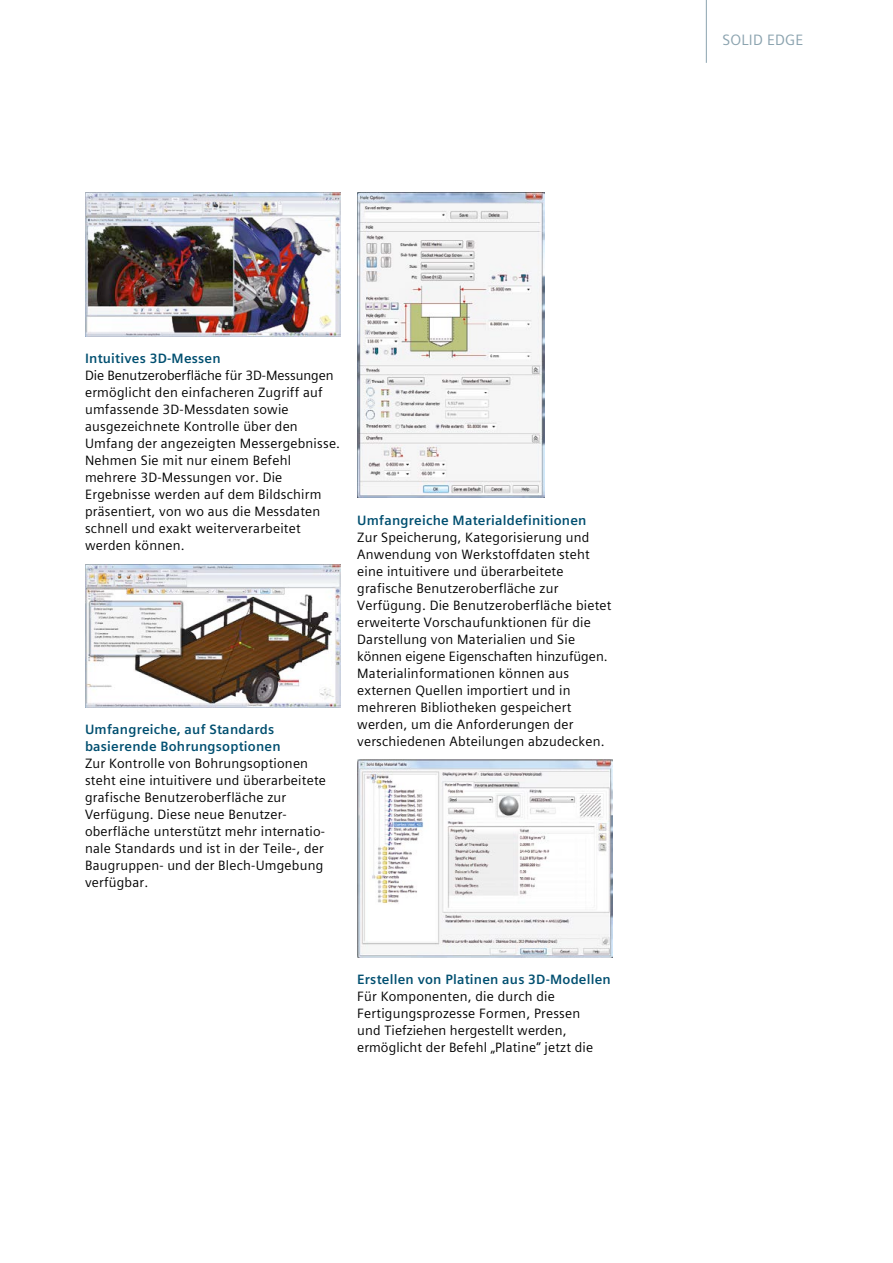
<style>
.page{position:relative;width:893px;height:1263px;background:#fff}
.page>*{position:absolute;margin:0;border:0;box-sizing:border-box;transform-origin:0 0}
.t1{font:15px "Siemens Sans Global";letter-spacing:.015em;color:#8ba3af}
.t2{font:13.5px/17px "Siemens Sans Global";letter-spacing:.015em;color:#000}
.t3{font:700 13.5px/17px "Siemens Sans Global";letter-spacing:.015em;color:#004f70}
</style>
<div class="page">
<img style="left:357px;top:193px;width:187px;height:305px">
<img style="left:357px;top:760px;width:255px;height:197px">
<img style="left:85px;top:193px;width:255px;height:143px">
<img style="left:85px;top:564px;width:255px;height:143px">
<hr style="left:706px;top:0;width:1px;height:63px;background:#8ba3af">
<p class="t1" style="left:722px;top:29px;width:83px">SOLID EDGE</p>
<p class="t3" style="left:85px;top:350px;width:137px">Intuitives 3D-Messen</p>
<p class="t2" style="left:85px;top:367px;width:257px">Die Benutzeroberfläche für 3D-Messungen ermöglicht den einfacheren Zugriff auf umfassende 3D-Messdaten sowie ausgezeichnete Kontrolle über den Umfang der angezeigten Messergebnisse.<br>Nehmen Sie mit nur einem Befehl mehrere 3D-Messungen vor. Die Ergebnisse werden auf dem Bildschirm präsentiert, von wo aus die Messdaten schnell und exakt weiterverarbeitet werden können.</p>
<p class="t3" style="left:85px;top:721px;width:197px">Umfangreiche, auf Standards basierende Bohrungsoptionen</p>
<p class="t2" style="left:85px;top:755px;width:242px">Zur Kontrolle von Bohrungsoptionen steht eine intuitivere und überarbeitete grafische Benutzeroberfläche zur Verfügung. Diese neue Benutzer&shy;oberfläche unterstützt mehr internatio&shy;nale Standards und ist in der Teile-, der Baugruppen- und der Blech-Umgebung verfügbar.</p>
<p class="t3" style="left:357px;top:512px;width:231px">Umfangreiche Materialdefinitionen</p>
<p class="t2" style="left:357px;top:529px;width:256px">Zur Speicherung, Kategorisierung und Anwendung von Werkstoffdaten steht eine intuitivere und überarbeitete grafische Benutzeroberfläche zur Verfügung. Die Benutzeroberfläche bietet erweiterte Vorschaufunktionen für die Darstellung von Materialien und Sie können eigene Eigenschaften hinzufügen.<br>Materialinformationen können aus externen Quellen importiert und in mehreren Bibliotheken gespeichert werden, um die Anforderungen der verschiedenen Abteilungen abzudecken.</p>
<p class="t3" style="left:357px;top:971px;width:255px">Erstellen von Platinen aus 3D-Modellen</p>
<p class="t2" style="left:357px;top:988px;width:238px">Für Komponenten, die durch die Fertigungsprozesse Formen, Pressen und Tiefziehen hergestellt werden, ermöglicht der Befehl „Platine“ jetzt die</p>
</div>
